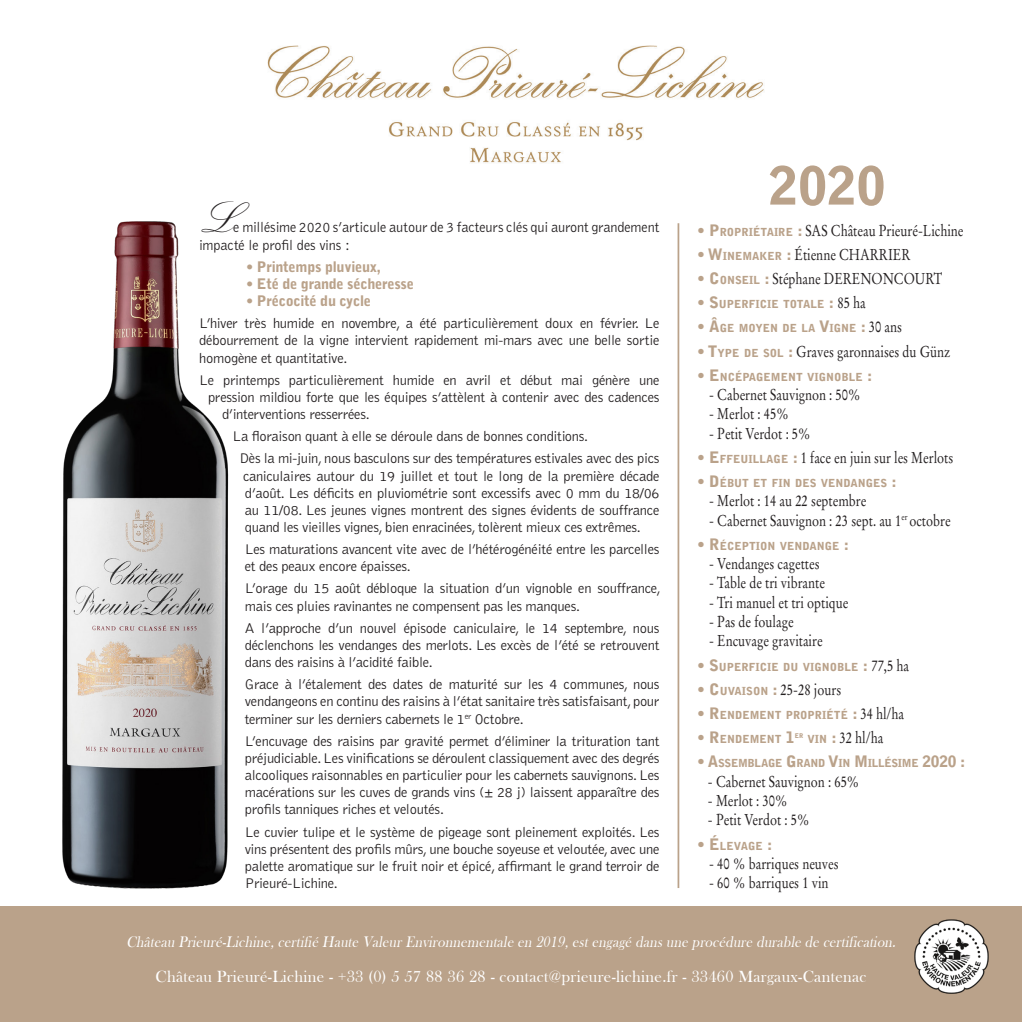
<style>
.page{position:relative;width:1022px;height:1022px;background:#fff}
.page>*{position:absolute;margin:0;border:0;box-sizing:border-box;transform-origin:0 0}
.t1{font:900 52.5px "Bell Gothic";color:#baa28a}
.t2{font:700 42.7px "Kuenstler Script Two";color:#231f20}
.t3{font:16.62px "Bask Old Face";letter-spacing:.02em;color:#fff}
.t4{font:15.75px "Stempel Garamond";color:#231f20;scale:.8 1}
.t5{font:italic 15.75px "Bask Old Face";color:#fff;scale:.9 1}
.t6{font:300 14.7px/17.2px "Bell Gothic";letter-spacing:-.01em;color:#231f20}
.t7{font:300 14.53px/17.2px "Bell Gothic";letter-spacing:-.02em;color:#231f20;text-align:justify}
.t8{font:900 14.53px "Bell Gothic";letter-spacing:-.02em;color:#baa28a}
.t9{font:900 11.03px "Bell Gothic";color:#baa28a}
.t10{font:900 11.03px "Bell Gothic";letter-spacing:-.03em;color:#baa28a}
.t11{font:900 6.48px "Bell Gothic";color:#baa28a}
.s1{font-family:"Bell Gothic";font-weight:900;color:#baa28a}
.s2{font-family:"Bell Gothic";font-weight:900;font-size:11.03px;color:#baa28a}
.s3{font-size:15.75px}
.s4{font-family:"Stempel Garamond";font-weight:400;font-size:15.75px;color:#231f20}
</style>
<div class="page">
<img style="left:267px;top:45px;width:497px;height:118px">
<hr style="left:677px;top:223px;width:2px;height:665px;background:#baa28a">
<div style="left:0;top:906px;width:1022px;height:116px;background:#baa28a"></div>
<img style="left:914px;top:919px;width:74px;height:75px">
<img style="left:62px;top:222px;width:167px;height:667px">
<h2 class="t2" style="left:199px;top:196px;width:33px">L</h2>
<p class="t6" style="left:199px;top:219px;width:462px;text-indent:34px">e millésime 2020 s’articule autour de 3 facteurs clés qui auront grandement impacté le profil des vins :</p>
<p class="t8" style="left:246px;top:258px;width:136px">• Printemps pluvieux,</p>
<p class="t8" style="left:246px;top:275px;width:169px">• Eté de grande sécheresse</p>
<p class="t8" style="left:246px;top:292px;width:126px">• Précocité du cycle</p>
<p class="t7" style="left:199px;top:315px;width:462px">L’hiver très humide en novembre, a été particulièrement doux en février. Le débourrement de la vigne intervient rapidement mi-mars avec une belle sortie homogène et quantitative.</p>
<p class="t7" style="left:199px;top:372px;width:462px">Le printemps particulièrement humide en avril et début mai génère une</p>
<p class="t7" style="left:208px;top:389px;width:453px">pression mildiou forte que les équipes s’attèlent à contenir avec des cadences</p>
<p class="t7" style="left:222px;top:406px;width:149px">d’interventions resserrées.</p>
<p class="t7" style="left:239px;top:426px;width:422px;line-height:22.1px;text-indent:-7px">La floraison quant à elle se déroule dans de bonnes conditions.<br>Dès la mi-juin, nous basculons sur des températures estivales avec des pics</p>
<p class="t7" style="left:243px;top:467px;width:418px">caniculaires autour du 19 juillet et tout le long de la première décade d’août. Les déficits en pluviométrie sont excessifs avec 0 mm du 18/06 au 11/08. Les jeunes vignes montrent des signes évidents de souffrance quand les vieilles vignes, bien enracinées, tolèrent mieux ces extrêmes.</p>
<p class="t7" style="left:245px;top:541px;width:416px">Les maturations avancent vite avec de l’hétérogénéité entre les parcelles et des peaux encore épaisses.</p>
<p class="t7" style="left:245px;top:580px;width:417px">L’orage du 15 août débloque la situation d’un vignoble en souffrance, mais ces pluies ravinantes ne compensent pas les manques.</p>
<p class="t7" style="left:245px;top:620px;width:416px">A l’approche d’un nouvel épisode caniculaire, le 14 septembre, nous déclenchons les vendanges des merlots. Les excès de l’été se retrouvent dans des raisins à l’acidité faible.</p>
<p class="t7" style="left:245px;top:676px;width:416px">Grace à l’étalement des dates de maturité sur les 4 communes, nous vendangeons en continu des raisins à l’état sanitaire très satisfaisant, pour terminer sur les derniers cabernets le 1<sup>er</sup> Octobre.</p>
<p class="t7" style="left:245px;top:733px;width:416px">L’encuvage des raisins par gravité permet d’éliminer la trituration tant préjudiciable. Les vinifications se déroulent classiquement avec des degrés alcooliques raisonnables en particulier pour les cabernets sauvignons. Les macérations sur les cuves de grands vins (± 28 j) laissent apparaître des profils tanniques riches et veloutés.</p>
<p class="t7" style="left:245px;top:823px;width:416px">Le cuvier tulipe et le système de pigeage sont pleinement exploités. Les vins présentent des profils mûrs, une bouche soyeuse et veloutée, avec une palette aromatique sur le fruit noir et épicé, affirmant le grand terroir de Prieuré-Lichine.</p>
<h1 class="t1" style="left:769px;top:155px;width:118px">2020</h1>
<p class="t4" style="left:697px;top:221px;width:335px"><span class="s1">• P</span><span class="s2">ROPRIÉTAIRE</span> <span class="s1">:</span> SAS Château Prieuré-Lichine</p>
<p class="t4" style="left:697px;top:245px;width:268px"><span class="s1">• W</span><span class="s2">INEMAKER</span> <span class="s1">:</span> Étienne CHARRIER</p>
<p class="t4" style="left:697px;top:269px;width:308px"><span class="s1">• C</span><span class="s2">ONSEIL</span> <span class="s1">:</span> Stéphane DERENONCOURT</p>
<p class="t9" style="left:697px;top:298px;width:170px"><span class="s3">• S</span>UPERFICIE TOTALE <span class="s3">:</span> <span class="s4">85 ha</span></p>
<p class="t9" style="left:697px;top:322px;width:207px"><span class="s3">• Â</span>GE MOYEN DE LA <span class="s3">V</span>IGNE <span class="s3">:</span> <span class="s4">30 ans</span></p>
<p class="t4" style="left:697px;top:342px;width:318px"><span class="s1">• T</span><span class="s2">YPE DE SOL</span> <span class="s1">:</span> Graves garonnaises du Günz</p>
<p class="t9" style="left:697px;top:370px;width:177px"><span class="s3">• E</span>NCÉPAGEMENT VIGNOBLE <span class="s3">:</span></p>
<p class="t4" style="left:709px;top:385px;width:191px">- Cabernet Sauvignon : 50%</p>
<p class="t4" style="left:709px;top:405px;width:101px">- Merlot : 45%</p>
<p class="t4" style="left:709px;top:424px;width:129px">- Petit Verdot : 5%</p>
<p class="t4" style="left:697px;top:448px;width:322px"><span class="s1">• E</span> <span class="s2">FFEUILLAGE</span> <span class="s1">:</span> 1 face en juin sur les Merlots</p>
<p class="t9" style="left:697px;top:477px;width:201px"><span class="s3">• D</span> ÉBUT ET FIN DES VENDANGES <span class="s3">:</span></p>
<p class="t4" style="left:709px;top:492px;width:198px">- Merlot : 14 au 22 septembre</p>
<p class="t4" style="left:709px;top:511px;width:303px">- Cabernet Sauvignon : 23 sept. au 1<sup>er</sup> octobre</p>
<p class="t9" style="left:697px;top:540px;width:154px"><span class="s3">• R</span>ÉCEPTION VENDANGE <span class="s3">:</span></p>
<p class="t4" style="left:709px;top:554px;width:139px">- Vendanges cagettes</p>
<p class="t4" style="left:709px;top:574px;width:146px">- Table de tri vibrante</p>
<p class="t4" style="left:709px;top:593px;width:176px">- Tri manuel et tri optique</p>
<p class="t4" style="left:709px;top:612px;width:107px">- Pas de foulage</p>
<p class="t4" style="left:709px;top:631px;width:143px">- Encuvage gravitaire</p>
<p class="t9" style="left:697px;top:660px;width:214px"><span class="s3">• S</span>UPERFICIE DU VIGNOBLE <span class="s3">:</span> <span class="s4">77,5 ha</span></p>
<p class="t4" style="left:697px;top:680px;width:182px"><span class="s1">• C</span><span class="s2">UVAISON</span> <span class="s1">:</span> 25-28 jours</p>
<p class="t9" style="left:697px;top:709px;width:209px"><span class="s3">• R</span>ENDEMENT PROPRIÉTÉ <span class="s3">:</span> <span class="s4">34 hl/ha</span></p>
<p class="t9" style="left:697px;top:733px;width:99px"><span class="s3">• R</span>ENDEMENT <span class="s3">1</span></p>
<p class="t11" style="left:795px;top:732px;width:10px">ER</p>
<p class="t4" style="left:808px;top:728px;width:96px"><span class="s2">VIN</span> <span class="s1">:</span> 32 hl/ha</p>
<p class="t10" style="left:697px;top:757px;width:270px"><span class="s3">• A</span>SSEMBLAGE <span class="s3">G</span> RAND <span class="s3">V</span>IN <span class="s3">M</span> ILLÉSIME <span class="s3">2020 :</span></p>
<p class="t4" style="left:708px;top:772px;width:191px">- Cabernet Sauvignon : 65%</p>
<p class="t4" style="left:708px;top:791px;width:101px">- Merlot : 30%</p>
<p class="t4" style="left:708px;top:810px;width:129px">- Petit Verdot : 5%</p>
<p class="t9" style="left:697px;top:839px;width:77px"><span class="s3">• É</span> LEVAGE <span class="s3">:</span></p>
<p class="t4" style="left:709px;top:854px;width:163px">- 40 % barriques neuves</p>
<p class="t4" style="left:709px;top:873px;width:151px">- 60 % barriques 1 vin</p>
<p class="t5" style="left:126px;top:933px;width:860px">Château Prieuré-Lichine, certifié Haute Valeur Environnementale en 2019, est engagé dans une procédure durable de certification.</p>
<p class="t3" style="left:156px;top:967px;width:712px">Château Prieuré-Lichine - +33 (0) 5 57 88 36 28 - contact@prieure-lichine.fr - 33460 Margaux-Cantenac</p>
</div>
